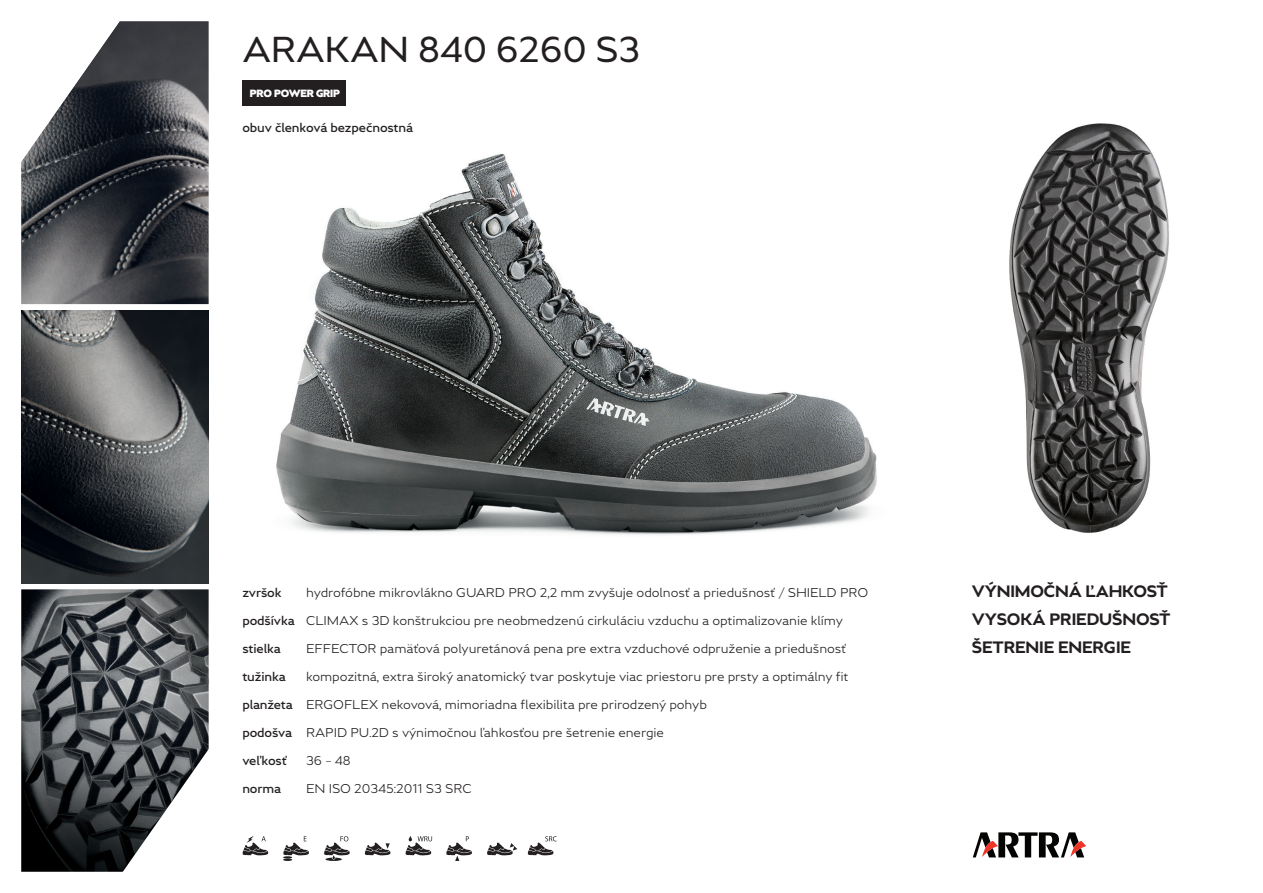
<style>
.page{position:relative;width:1263px;height:893px;background:#fff}
.page>*{position:absolute;margin:0;border:0;box-sizing:border-box;transform-origin:0 0}
.NAZOV{font:36px "Greenwich";letter-spacing:-.01em;color:#231f20}
.Benefit{font:700 16.5px "Greenwich";letter-spacing:-.01em;color:#231f20}
.popis{font:300 12.75px "Greenwich";letter-spacing:-.01em;color:#231f20}
.info{font:500 12.75px "Greenwich";letter-spacing:-.01em;color:#231f20}
.kategoria{font:500 12.75px "Greenwich";letter-spacing:-.01em;color:#231f20}
.t1{font:900 10.5px "Greenwich";letter-spacing:-.02em;color:#fff}
</style>
<div class="page">
<img style="left:242px;top:80px;width:635px;height:455px">
<img style="left:21px;top:310px;width:188px;height:273px">
<img style="left:21px;top:21px;width:188px;height:283px">
<img style="left:21px;top:589px;width:188px;height:283px">
<img style="left:1009px;top:123px;width:160px;height:410px">
<svg style="left:243px;top:836px;width:25px;height:19px"></svg>
<svg style="left:283px;top:836px;width:26px;height:25px"></svg>
<svg style="left:324px;top:836px;width:26px;height:25px"></svg>
<svg style="left:365px;top:842px;width:26px;height:13px"></svg>
<svg style="left:406px;top:836px;width:26px;height:19px"></svg>
<svg style="left:446px;top:836px;width:26px;height:25px"></svg>
<svg style="left:487px;top:842px;width:30px;height:13px"></svg>
<svg style="left:528px;top:836px;width:29px;height:19px"></svg>
<svg style="left:115px;top:738px;width:94px;height:134px"></svg>
<svg style="left:21px;top:21px;width:105px;height:150px"></svg>
<div style="left:242px;top:81px;width:107px;height:25px;background:#fff"></div>
<div style="left:242px;top:81px;width:104px;height:25px;background:#231f20"></div>
<svg style="left:973px;top:832px;width:113px;height:25px"></svg>
<p class="NAZOV" style="left:242px;top:28px;width:400px">ARAKAN 840 6260 S3</p>
<p class="t1" style="left:250px;top:87px;width:92px">PRO POWER GRIP</p>
<p class="kategoria" style="left:242px;top:120px;width:172px">obuv členková bezpečnostná</p>
<p class="info" style="left:242px;top:584px;width:41px">zvršok</p>
<p class="popis" style="left:306px;top:584px;width:564px">hydrofóbne mikrovlákno GUARD PRO 2,2 mm zvyšuje odolnosť a priedušnosť / SHIELD PRO</p>
<p class="info" style="left:242px;top:612px;width:54px">podšívka</p>
<p class="popis" style="left:306px;top:612px;width:538px">CLIMAX s 3D konštrukciou pre neobmedzenú cirkuláciu vzduchu a optimalizovanie klímy</p>
<p class="info" style="left:242px;top:640px;width:40px">stielka</p>
<p class="popis" style="left:306px;top:640px;width:542px">EFFECTOR pamäťová polyuretánová pena pre extra vzduchové odpruženie a priedušnosť</p>
<p class="info" style="left:242px;top:669px;width:45px">tužinka</p>
<p class="popis" style="left:306px;top:669px;width:544px">kompozitná, extra široký anatomický tvar poskytuje viac priestoru pre prsty a optimálny fit</p>
<p class="info" style="left:242px;top:697px;width:52px">planžeta</p>
<p class="popis" style="left:306px;top:697px;width:402px">ERGOFLEX nekovová, mimoriadna flexibilita pre prirodzený pohyb</p>
<p class="info" style="left:242px;top:725px;width:51px">podošva</p>
<p class="popis" style="left:306px;top:725px;width:359px">RAPID PU.2D s výnimočnou ľahkosťou pre šetrenie energie</p>
<p class="info" style="left:242px;top:753px;width:46px">veľkosť</p>
<p class="popis" style="left:306px;top:753px;width:46px">36 – 48</p>
<p class="info" style="left:242px;top:781px;width:40px">norma</p>
<p class="popis" style="left:306px;top:781px;width:167px">EN ISO 20345:2011 S3 SRC</p>
<p class="Benefit" style="left:972px;top:581px;width:198px">VÝNIMOČNÁ ĽAHKOSŤ</p>
<p class="Benefit" style="left:972px;top:609px;width:200px">VYSOKÁ PRIEDUŠNOSŤ</p>
<p class="Benefit" style="left:972px;top:638px;width:161px">ŠETRENIE ENERGIE</p>
</div>
